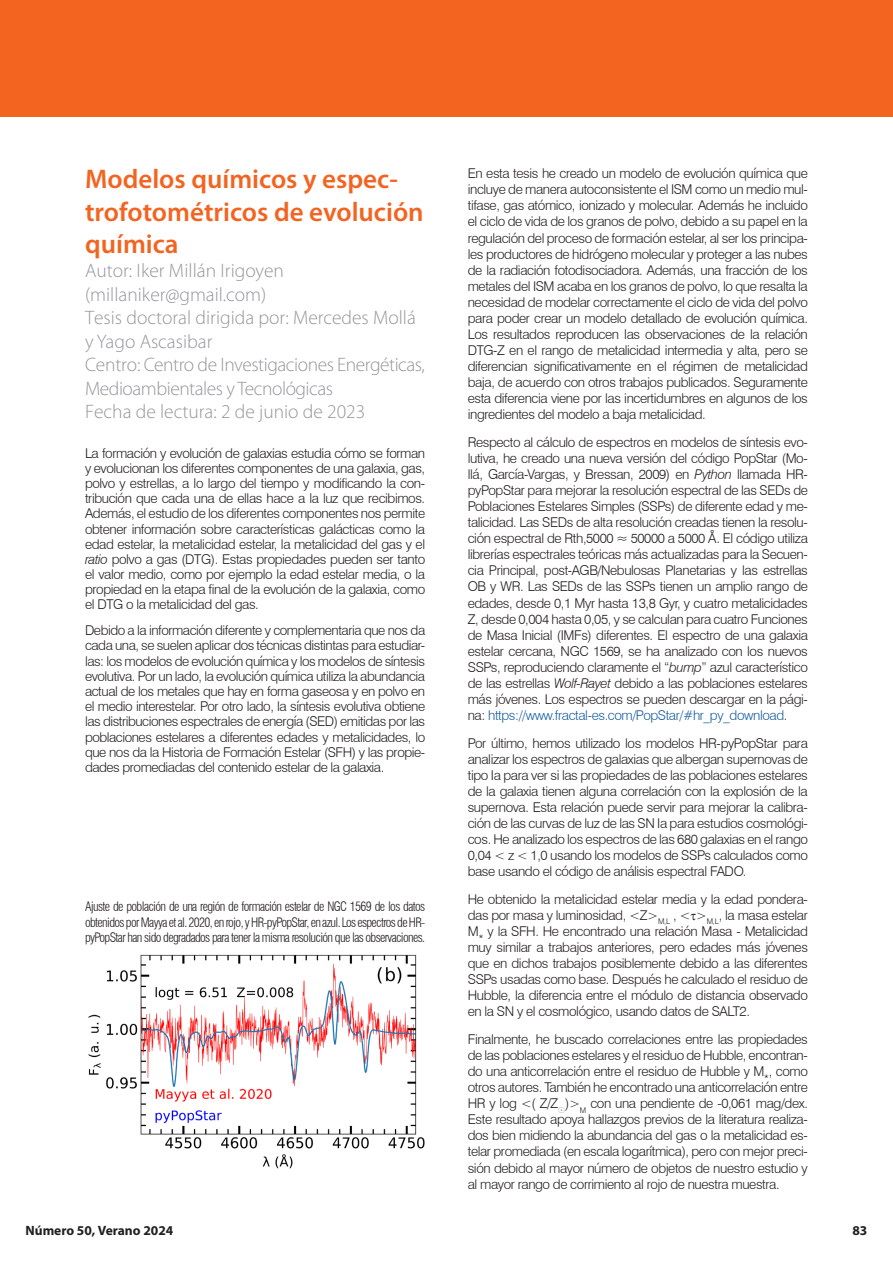
<style>
.page{position:relative;width:893px;height:1263px;background:#fff}
.page>*{position:absolute;margin:0;border:0;box-sizing:border-box;transform-origin:0 0}
.HEADING_1{font:600 27px/32.5px "Myriad Pro";color:#f36421}
.gray_body_text{font:300 19.5px/23.5px "Myriad Pro";color:#93979a}
.gray_body_text-2{font:300 19.5px/23.5px "Myriad Pro";letter-spacing:-.025em;color:#93979a}
.Body_1{font:300 13.5px/16px "Swiss 721 BT";letter-spacing:-.03em;color:#231f20;text-align:justify}
.t1{font:700 13.5px "Myriad Pro";color:#231f20}
.Pie_de_imagen{font:300 condensed 12.75px/15.3px "Swiss 721 BT";letter-spacing:-.05em;color:#231f20;text-align:justify}
.s1{font-style:italic}
.s2{color:#175d9e}
</style>
<div class="page">
<div style="left:0;top:0;width:893px;height:117px;background:#f36421"></div>
<img style="left:88px;top:954px;width:337px;height:215px">
<p class="HEADING_1" style="left:85px;top:162px;width:340px">Modelos químicos y espec&shy;trofotométricos de evolución química</p>
<p class="gray_body_text" style="left:85px;top:258px;width:200px">Autor: Iker Millán Irigoyen</p>
<p class="gray_body_text" style="left:85px;top:282px;width:183px">(millaniker@gmail.com)</p>
<p class="gray_body_text" style="left:85px;top:306px;width:332px">Tesis doctoral dirigida por: Mercedes Mollá y Yago Ascasibar</p>
<p class="gray_body_text-2" style="left:85px;top:353px;width:341px">Centro: Centro de Investigaciones Energéticas,<br>Medioambientales y Tecnológicas</p>
<p class="gray_body_text" style="left:85px;top:400px;width:282px">Fecha de lectura: 2 de junio de 2023</p>
<p class="Body_1" style="left:85px;top:445px;width:342px;line-height:15.1px">La formación y evolución de galaxias estudia cómo se forman y evolucionan los diferentes componentes de una galaxia, gas, polvo y estrellas, a lo largo del tiempo y modificando la con&shy;tribución que cada una de ellas hace a la luz que recibimos.<br>Además, el estudio de los diferentes componentes nos permite obtener información sobre características galácticas como la edad estelar, la metalicidad estelar, la metalicidad del gas y el <span class="s1">ratio</span> polvo a gas (DTG). Estas propiedades pueden ser tanto el valor medio, como por ejemplo la edad estelar media, o la propiedad en la etapa final de la evolución de la galaxia, como el DTG o la metalicidad del gas.</p>
<p class="Body_1" style="left:85px;top:623px;width:342px;line-height:15.1px">Debido a la información diferente y complementaria que nos da cada una, se suelen aplicar dos técnicas distintas para estudiar&shy;las: los modelos de evolución química y los modelos de síntesis evolutiva. Por un lado, la evolución química utiliza la abundancia actual de los metales que hay en forma gaseosa y en polvo en el medio interestelar. Por otro lado, la síntesis evolutiva obtiene las distribuciones espectrales de energía (SED) emitidas por las poblaciones estelares a diferentes edades y metalicidades, lo que nos da la Historia de Formación Estelar (SFH) y las propie&shy;dades promediadas del contenido estelar de la galaxia.</p>
<p class="Pie_de_imagen" style="left:85px;top:899px;width:342px">Ajuste de población de una región de formación estelar de NGC 1569 de los datos obtenidos por Mayya et al. 2020, en rojo, y HR-pyPopStar, en azul. Los espectros de HR&shy;pyPopStar han sido degradados para tener la misma resolución que las observaciones.</p>
<p class="Body_1" style="left:468px;top:165px;width:342px">En esta tesis he creado un modelo de evolución química que incluye de manera autoconsistente el ISM como un medio mul&shy;tifase, gas atómico, ionizado y molecular. Además he incluido el ciclo de vida de los granos de polvo, debido a su papel en la regulación del proceso de formación estelar, al ser los principa&shy;les productores de hidrógeno molecular y proteger a las nubes de la radiación fotodisociadora. Además, una fracción de los metales del ISM acaba en los granos de polvo, lo que resalta la necesidad de modelar correctamente el ciclo de vida del polvo para poder crear un modelo detallado de evolución química.<br>Los resultados reproducen las observaciones de la relación DTG-Z en el rango de metalicidad intermedia y alta, pero se diferencian significativamente en el régimen de metalicidad baja, de acuerdo con otros trabajos publicados. Seguramente esta diferencia viene por las incertidumbres en algunos de los ingredientes del modelo a baja metalicidad.</p>
<p class="Body_1" style="left:468px;top:434px;width:342px">Respecto al cálculo de espectros en modelos de síntesis evo&shy;lutiva, he creado una nueva versión del código PopStar (Mo&shy;llá, García-Vargas, y Bressan, 2009) en <span class="s1">Python</span> llamada HR&shy;pyPopStar para mejorar la resolución espectral de las SEDs de Poblaciones Estelares Simples (SSPs) de diferente edad y me&shy;talicidad. Las SEDs de alta resolución creadas tienen la resolu&shy;ción espectral de Rth,5000 ≈ 50000 a 5000 Å. El código utiliza librerías espectrales teóricas más actualizadas para la Secuen&shy;cia Principal, post-AGB/Nebulosas Planetarias y las estrellas OB y WR. Las SEDs de las SSPs tienen un amplio rango de edades, desde 0,1 Myr hasta 13,8 Gyr, y cuatro metalicidades Z, desde 0,004 hasta 0,05, y se calculan para cuatro Funciones de Masa Inicial (IMFs) diferentes. El espectro de una galaxia estelar cercana, NGC 1569, se ha analizado con los nuevos SSPs, reproduciendo claramente el “<span class="s1">bump</span>” azul característico de las estrellas <span class="s1">Wolf-Rayet</span> debido a las poblaciones estelares más jóvenes. Los espectros se pueden descargar en la pági&shy;na: <span class="s2">https://www.fractal-es.com/PopStar/#hr_py_download</span>.</p>
<p class="Body_1" style="left:468px;top:735px;width:342px">Por último, hemos utilizado los modelos HR-pyPopStar para analizar los espectros de galaxias que albergan supernovas de tipo Ia para ver si las propiedades de las poblaciones estelares de la galaxia tienen alguna correlación con la explosión de la supernova. Esta relación puede servir para mejorar la calibra&shy;ción de las curvas de luz de las SN Ia para estudios cosmológi&shy;cos. He analizado los espectros de las 680 galaxias en el rango 0,04 &lt; z &lt; 1,0 usando los modelos de SSPs calculados como base usando el código de análisis espectral FADO.</p>
<p class="Body_1" style="left:468px;top:891px;width:342px">He obtenido la metalicidad estelar media y la edad pondera&shy;das por masa y luminosidad, &lt;Z&gt;<sub>M,L</sub> , &lt; &gt;<sub>M,L</sub>, la masa estelar M<sub>*</sub> y la SFH. He encontrado una relación Masa - Metalicidad muy similar a trabajos anteriores, pero edades más jóvenes que en dichos trabajos posiblemente debido a las diferentes SSPs usadas como base. Después he calculado el residuo de Hubble, la diferencia entre el módulo de distancia observado en la SN y el cosmológico, usando datos de SALT2.</p>
<p class="Body_1" style="left:468px;top:1031px;width:342px">Finalmente, he buscado correlaciones entre las propiedades de las poblaciones estelares y el residuo de Hubble, encontran&shy;do una anticorrelación entre el residuo de Hubble y M<sub>*</sub>, como otros autores. También he encontrado una anticorrelación entre HR y log &lt;( Z/Z<sub>A</sub>)&gt;<sub>M</sub> con una pendiente de -0,061 mag/dex.<br>Este resultado apoya hallazgos previos de la literatura realiza&shy;dos bien midiendo la abundancia del gas o la metalicidad es&shy;telar promediada (en escala logarítmica), pero con mejor preci&shy;sión debido al mayor número de objetos de nuestro estudio y al mayor rango de corrimiento al rojo de nuestra muestra.</p>
<p class="t1" style="left:26px;top:1221px;width:149px">Número 50, Verano 2024</p>
<p class="t1" style="left:852px;top:1221px;width:16px">83</p>
</div>
